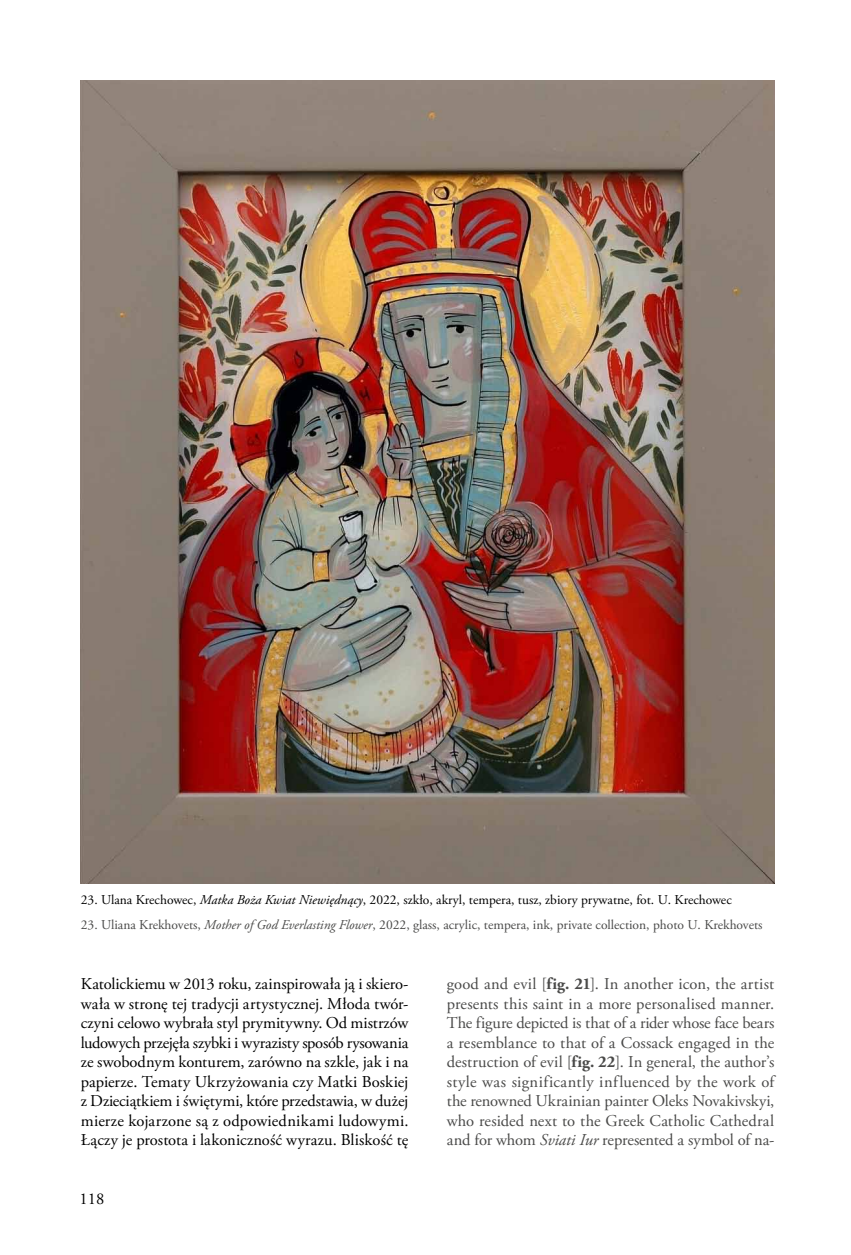
<style>
.page{position:relative;width:851px;height:1255px;background:#fff}
.page>*{position:absolute;margin:0;border:0;box-sizing:border-box;transform-origin:0 0}
.t1{font:16.5px/19.5px "Adobe Garamond Pro";letter-spacing:.005em;color:#000;text-align:justify}
.t2{font:16.5px/19.5px "Adobe Garamond Pro";letter-spacing:-.005em;color:#4a4a49;text-align:justify}
.t3{font:13.5px "Adobe Garamond Pro";color:#4a4a49}
.t4{font:13.5px "Adobe Garamond Pro";color:#000}
.s1{font-style:italic}
.s2{font-weight:700}
</style>
<div class="page">
<img style="left:81px;top:81px;width:693px;height:802px">
<p class="t4" style="left:81px;top:891px;width:652px">23. Ulana Krechowec, <span class="s1">Matka Boża Kwiat Niewiędnący</span>, 2022, szkło, akryl, tempera, tusz, zbiory prywatne, fot. U. Krechowec</p>
<p class="t3" style="left:81px;top:916px;width:683px">23. Uliana Krekhovets, <span class="s1">Mother of God Everlasting Flower</span>, 2022, glass, acrylic, tempera, ink, private collection, photo U. Krekhovets</p>
<p class="t1" style="left:81px;top:974px;width:329px">Katolickiemu w 2013 roku, zainspirowała ją i skiero&shy;wała w stronę tej tradycji artystycznej. Młoda twór&shy;czyni celowo wybrała styl prymitywny. Od mistrzów ludowych przejęła szybki i wyrazisty sposób rysowania ze swobodnym konturem, zarówno na szkle, jak i na papierze. Tematy Ukrzyżowania czy Matki Boskiej z Dzieciątkiem i świętymi, które przedstawia, w dużej mierze kojarzone są z odpowiednikami ludowymi.<br>Łączy je prostota i lakoniczność wyrazu. Bliskość tę</p>
<p class="t2" style="left:446px;top:974px;width:329px">good and evil [<span class="s2">fig. 21</span>]. In another icon, the artist presents this saint in a more personalised manner.<br>The figure depicted is that of a rider whose face bears a resemblance to that of a Cossack engaged in the destruction of evil [<span class="s2">fig. 22</span>]. In general, the author’s style was significantly influenced by the work of the renowned Ukrainian painter Oleks Novakivskyi, who resided next to the Greek Catholic Cathedral and for whom <span class="s1">Sviati Iur</span> represented a symbol of na-</p>
<p class="t1" style="left:79px;top:1189px;width:26px">118</p>
</div>
